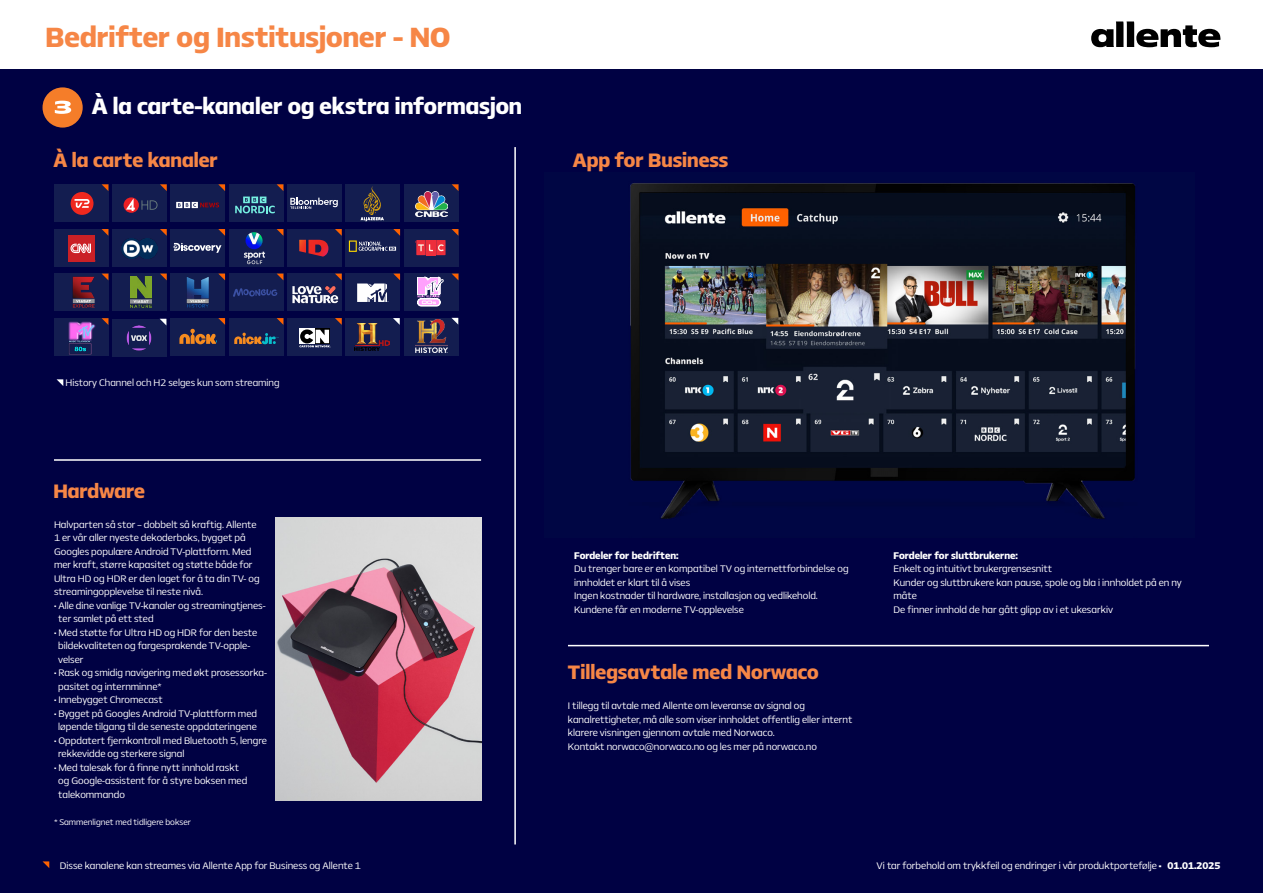
<style>
.page{position:relative;width:1263px;height:893px;background:#fff}
.page>*{position:absolute;margin:0;border:0;box-sizing:border-box;transform-origin:0 0}
.t1{font:700 30px "Allente Sans";color:#f68646}
.t2{font:700 24px "Allente Sans";color:#fff}
.t3{font:700 21px "Allente Sans";color:#f68646}
.t4{font:200 condensed 10.5px/13.5px "Allente Sans";color:#fff}
.t5{font:700 10.5px "Allente Sans";color:#fff}
.t6{font:10.5px "Allente Sans";color:#fff}
.t7{font:200 condensed 9px "Allente Sans";color:#fff}
.s1{font-weight:900;font-stretch:normal}
.s2{font-weight:700;font-stretch:normal}
</style>
<div class="page">
<div style="left:0;top:46px;width:1263px;height:847px;background:#000143"></div>
<div style="left:43px;top:87px;width:40px;height:41px;background:#f57d29;border-radius:50%"></div>
<svg style="left:55px;top:101px;width:16px;height:13px"></svg>
<img style="left:630px;top:183px;width:506px;height:336px">
<img style="left:275px;top:518px;width:206px;height:283px">
<div style="left:0;top:0;width:1263px;height:68px;background:#fff"></div>
<hr style="left:514px;top:147px;width:2px;height:697px;background:#fff">
<hr style="left:54px;top:459px;width:427px;height:2px;background:#fff">
<svg style="left:1091px;top:21px;width:129px;height:26px"></svg>
<svg style="left:43px;top:861px;width:6px;height:7px"></svg>
<div style="left:54px;top:184px;width:54px;height:38px;background:#131d50"></div>
<div style="left:171px;top:184px;width:54px;height:38px;background:#131d50"></div>
<div style="left:346px;top:184px;width:54px;height:38px;background:#131d50"></div>
<div style="left:287px;top:273px;width:55px;height:38px;background:#131d50"></div>
<div style="left:112px;top:229px;width:55px;height:38px;background:#131d50"></div>
<div style="left:54px;top:318px;width:54px;height:38px;background:#131d50"></div>
<div style="left:287px;top:229px;width:55px;height:38px;background:#131d50"></div>
<div style="left:287px;top:318px;width:55px;height:38px;background:#131d50"></div>
<div style="left:229px;top:184px;width:54px;height:38px;background:#131d50"></div>
<div style="left:171px;top:273px;width:54px;height:38px;background:#131d50"></div>
<div style="left:404px;top:184px;width:54px;height:38px;background:#131d50"></div>
<div style="left:346px;top:273px;width:54px;height:38px;background:#131d50"></div>
<div style="left:171px;top:229px;width:54px;height:38px;background:#131d50"></div>
<div style="left:171px;top:318px;width:54px;height:38px;background:#131d50"></div>
<div style="left:346px;top:229px;width:54px;height:38px;background:#131d50"></div>
<div style="left:287px;top:184px;width:55px;height:38px;background:#131d50"></div>
<div style="left:229px;top:273px;width:54px;height:38px;background:#131d50"></div>
<div style="left:54px;top:229px;width:54px;height:38px;background:#131d50"></div>
<div style="left:404px;top:273px;width:54px;height:38px;background:#131d50"></div>
<div style="left:229px;top:229px;width:54px;height:38px;background:#131d50"></div>
<div style="left:229px;top:318px;width:54px;height:38px;background:#131d50"></div>
<div style="left:404px;top:229px;width:54px;height:38px;background:#131d50"></div>
<svg style="left:102px;top:184px;width:6px;height:7px"></svg>
<div style="left:54px;top:273px;width:54px;height:38px;background:#131d50"></div>
<div style="left:112px;top:184px;width:55px;height:38px;background:#131d50"></div>
<div style="left:112px;top:273px;width:55px;height:38px;background:#131d50"></div>
<div style="left:71px;top:192px;width:22px;height:23px;background:#f0281e;border-radius:50%"></div>
<svg style="left:75px;top:199px;width:15px;height:9px"></svg>
<svg style="left:124px;top:197px;width:15px;height:16px"></svg>
<svg style="left:126px;top:199px;width:9px;height:12px"></svg>
<svg style="left:141px;top:200px;width:17px;height:10px"></svg>
<svg style="left:290px;top:198px;width:48px;height:11px"></svg>
<svg style="left:361px;top:186px;width:23px;height:35px"></svg>
<img style="left:415px;top:191px;width:32px;height:26px">
<div style="left:68px;top:235px;width:26px;height:26px;background:#ca2026"></div>
<svg style="left:70px;top:244px;width:21px;height:9px"></svg>
<img style="left:121px;top:238px;width:37px;height:21px">
<img style="left:299px;top:240px;width:29px;height:17px">
<svg style="left:417px;top:277px;width:26px;height:29px"></svg>
<img style="left:68px;top:321px;width:28px;height:34px">
<svg style="left:234px;top:333px;width:44px;height:11px"></svg>
<svg style="left:173px;top:243px;width:48px;height:10px"></svg>
<svg style="left:277px;top:184px;width:6px;height:7px"></svg>
<svg style="left:452px;top:184px;width:6px;height:7px"></svg>
<svg style="left:160px;top:184px;width:7px;height:7px"></svg>
<svg style="left:218px;top:184px;width:7px;height:7px"></svg>
<svg style="left:102px;top:229px;width:6px;height:7px"></svg>
<svg style="left:160px;top:229px;width:7px;height:7px"></svg>
<svg style="left:335px;top:229px;width:7px;height:7px"></svg>
<svg style="left:218px;top:229px;width:7px;height:7px"></svg>
<svg style="left:349px;top:229px;width:51px;height:23px"></svg>
<svg style="left:277px;top:229px;width:6px;height:7px"></svg>
<svg style="left:452px;top:229px;width:6px;height:7px"></svg>
<svg style="left:335px;top:274px;width:7px;height:6px"></svg>
<svg style="left:102px;top:318px;width:6px;height:7px"></svg>
<svg style="left:299px;top:318px;width:43px;height:30px"></svg>
<svg style="left:218px;top:274px;width:7px;height:6px"></svg>
<svg style="left:357px;top:274px;width:43px;height:28px"></svg>
<svg style="left:179px;top:318px;width:46px;height:26px"></svg>
<svg style="left:277px;top:274px;width:6px;height:6px"></svg>
<svg style="left:452px;top:274px;width:6px;height:6px"></svg>
<svg style="left:277px;top:318px;width:6px;height:7px"></svg>
<svg style="left:102px;top:274px;width:6px;height:6px"></svg>
<svg style="left:160px;top:274px;width:7px;height:6px"></svg>
<svg style="left:176px;top:202px;width:43px;height:6px"></svg>
<svg style="left:235px;top:197px;width:40px;height:16px"></svg>
<svg style="left:416px;top:240px;width:29px;height:15px"></svg>
<svg style="left:244px;top:232px;width:21px;height:32px"></svg>
<img style="left:187px;top:277px;width:22px;height:31px">
<img style="left:72px;top:277px;width:22px;height:31px">
<img style="left:131px;top:277px;width:21px;height:30px">
<svg style="left:233px;top:288px;width:44px;height:9px"></svg>
<div style="left:112px;top:319px;width:54px;height:37px;background:#131d50"></div>
<svg style="left:160px;top:319px;width:6px;height:6px"></svg>
<div style="left:404px;top:318px;width:54px;height:38px;background:#131d50"></div>
<svg style="left:451px;top:318px;width:7px;height:7px"></svg>
<img style="left:416px;top:320px;width:32px;height:33px">
<div style="left:345px;top:318px;width:55px;height:38px;background:#131d50"></div>
<svg style="left:393px;top:318px;width:7px;height:7px"></svg>
<img style="left:355px;top:324px;width:35px;height:26px">
<img style="left:126px;top:325px;width:26px;height:26px">
<hr style="left:568px;top:645px;width:641px;height:1px;background:#fff">
<svg style="left:57px;top:379px;width:6px;height:7px"></svg>
<img style="left:292px;top:286px;width:47px;height:17px">
<h1 class="t1" style="left:46px;top:20px;width:406px">Bedrifter og Institusjoner - NO</h1>
<h2 class="t2" style="left:92px;top:92px;width:432px">À la carte-kanaler og ekstra informasjon</h2>
<h3 class="t3" style="left:53px;top:147px;width:166px">À la carte kanaler</h3>
<h3 class="t3" style="left:573px;top:147px;width:157px">App for Business</h3>
<p class="t6" style="left:66px;top:376px;width:215px">History Channel och H2 selges kun som streaming</p>
<h3 class="t3" style="left:53px;top:478px;width:93px">Hardware</h3>
<p class="t4" style="left:54px;top:517px;width:204px">Halvparten så stor – dobbelt så kraftig. Allente</p>
<p class="t4" style="left:54px;top:531px;width:193px">1 er vår aller nyeste dekoderboks, bygget på</p>
<p class="t4" style="left:54px;top:544px;width:199px">Googles populære Android TV-plattform. Med</p>
<p class="t4" style="left:54px;top:558px;width:200px">mer kraft, større kapasitet og støtte både for</p>
<p class="t4" style="left:54px;top:571px;width:207px">Ultra HD og HDR er den laget for å ta din TV- og</p>
<p class="t4" style="left:54px;top:585px;width:151px">streamingopplevelse til neste nivå.</p>
<p class="t4" style="left:54px;top:598px;width:213px">· Alle dine vanlige TV-kanaler og streamingtjenes-</p>
<p class="t4" style="left:58px;top:612px;width:97px">ter samlet på ett sted</p>
<p class="t4" style="left:54px;top:625px;width:205px">· Med støtte for Ultra HD og HDR for den beste</p>
<p class="t4" style="left:58px;top:639px;width:194px">bildekvaliteten og fargesprakende TV-opple-</p>
<p class="t4" style="left:58px;top:652px;width:27px">velser</p>
<p class="t4" style="left:54px;top:666px;width:214px">· Rask og smidig navigering med økt prosessorka-</p>
<p class="t4" style="left:58px;top:679px;width:105px">pasitet og internminne*</p>
<p class="t4" style="left:54px;top:693px;width:110px">· Innebygget Chromecast</p>
<p class="t4" style="left:54px;top:706px;width:205px">· Bygget på Googles Android TV-plattform med</p>
<p class="t4" style="left:58px;top:720px;width:200px">løpende tilgang til de seneste oppdateringene</p>
<p class="t4" style="left:54px;top:733px;width:214px">· Oppdatert fjernkontroll med Bluetooth 5, lengre</p>
<p class="t4" style="left:58px;top:747px;width:128px">rekkevidde og sterkere signal</p>
<p class="t4" style="left:54px;top:760px;width:187px">· Med talesøk for å finne nytt innhold raskt</p>
<p class="t4" style="left:58px;top:774px;width:191px">og Google-assistent for å styre boksen med</p>
<p class="t4" style="left:58px;top:787px;width:68px">talekommando</p>
<p class="t7" style="left:54px;top:816px;width:139px">* Sammenlignet med tidligere bokser</p>
<p class="t5" style="left:574px;top:549px;width:106px">Fordeler for bedriften:</p>
<p class="t4" style="left:574px;top:562px;width:276px">Du trenger bare er en kompatibel TV og internettforbindelse og innholdet er klart til å vises<br>Ingen kostnader til hardware, installasjon og vedlikehold.<br>Kundene får en moderne TV-opplevelse</p>
<h3 class="t3" style="left:568px;top:659px;width:252px">Tillegsavtale med Norwaco</h3>
<p class="t4" style="left:568px;top:699px;width:286px">I tillegg til avtale med Allente om leveranse av signal og kanalrettigheter, må alle som viser innholdet offentlig eller internt klarere visningen gjennom avtale med Norwaco.<br>Kontakt norwaco@norwaco.no og les mer på norwaco.no</p>
<p class="t5" style="left:893px;top:549px;width:126px">Fordeler for sluttbrukerne:</p>
<p class="t4" style="left:893px;top:562px;width:290px">Enkelt og intuitivt brukergrensesnitt<br>Kunder og sluttbrukere kan pause, spole og bla i innholdet på en ny måte<br>De finner innhold de har gått glipp av i et ukesarkiv</p>
<p class="t4" style="left:60px;top:858px;width:303px">Disse kanalene kan streames via Allente App for Business og Allente 1</p>
<p class="t4" style="left:877px;top:858px;width:345px">Vi tar forbehold om trykkfeil og endringer i vår produktportefølje <span class="s1">·</span> <span class="s2">01.01.2025</span></p>
</div>
